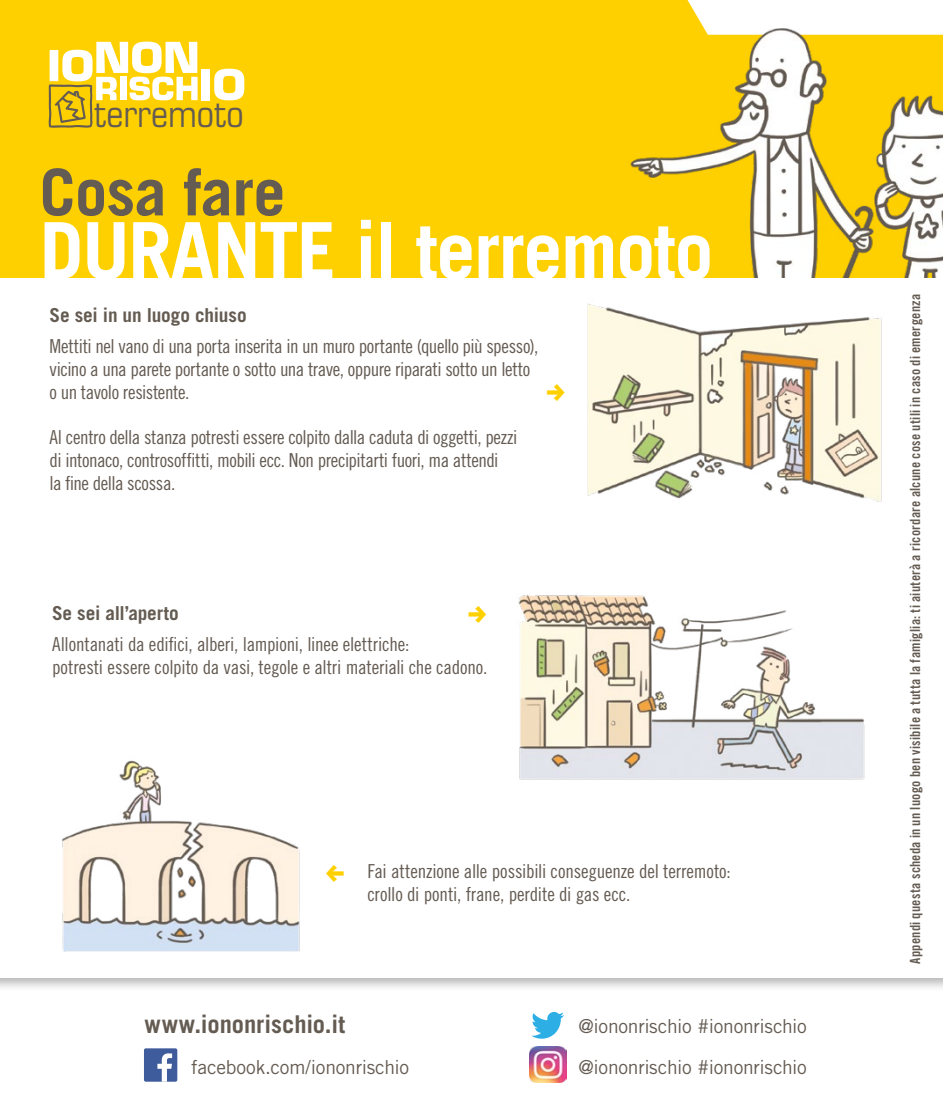
<style>
.page{position:relative;width:943px;height:1117px;background:#fff}
.page>*{position:absolute;margin:0;border:0;box-sizing:border-box;transform-origin:0 0}
.t1{font:700 78.58px "Trade Gothic LT Std";letter-spacing:-.02em;color:#fff}
.t2{font:700 64.58px "Trade Gothic LT Std";letter-spacing:-.01em;color:#645b52}
.t3{font:condensed 37.27px "Eurostile LT Std";color:#645b52}
.t4{font:700 24.5px "Trade Gothic LT Std";color:#645b52}
.t5{font:19.25px/22.8px "Trade Gothic LT Std Cn 18";letter-spacing:-.02em;color:#645b52}
.t6{font:19.25px/40.6px "Trade Gothic LT Std";letter-spacing:-.015em;color:#645b52}
.t7{font:700 19.25px "Trade Gothic LT Std";letter-spacing:-.01em;color:#645b52}
.t8{font:14px "Trade Gothic LT Std Bd Cn 20";letter-spacing:.02em;color:#645b52}
</style>
<div class="page">
<div style="left:0;top:0;width:693px;height:278px;background:#ffd000"></div>
<img style="left:619px;top:9px;width:324px;height:269px">
<div style="left:0;top:348px;width:943px;height:644px;background:#000;opacity:.3"></div>
<div style="left:0;top:278px;width:943px;height:699px;background:#fff"></div>
<div style="left:144px;top:1048px;width:33px;height:33px;background:#3e5b9b;border-radius:2px"></div>
<svg style="left:157px;top:1053px;width:15px;height:28px"></svg>
<svg style="left:531px;top:1012px;width:33px;height:27px"></svg>
<img style="left:530px;top:1046px;width:36px;height:36px">
<div style="left:201px;top:69px;width:9px;height:31px;background:#fff"></div>
<svg style="left:214px;top:69px;width:30px;height:31px"></svg>
<img style="left:587px;top:303px;width:295px;height:199px">
<img style="left:518px;top:594px;width:347px;height:186px">
<img style="left:61px;top:760px;width:239px;height:192px">
<svg style="left:48px;top:42px;width:150px;height:86px"></svg>
<h3 class="t3" style="left:94px;top:92px;width:151px">terremoto</h3>
<h2 class="t2" style="left:40px;top:153px;width:247px">Cosa fare</h2>
<h1 class="t1" style="left:40px;top:202px;width:675px">DURANTE il terremoto</h1>
<p class="t7" style="left:50px;top:303px;width:199px">Se sei in un luogo chiuso</p>
<p class="t5" style="left:50px;top:334px;width:490px">Mettiti nel vano di una porta inserita in un muro portante (quello più spesso), vicino a una parete portante o sotto una trave, oppure riparati sotto un letto o un tavolo resistente.</p>
<p class="t5" style="left:50px;top:425px;width:469px">Al centro della stanza potresti essere colpito dalla caduta di oggetti, pezzi di intonaco, controsoffitti, mobili ecc. Non precipitarti fuori, ma attendi<br>la fine della scossa.</p>
<p class="t7" style="left:52px;top:600px;width:128px">Se sei all’aperto</p>
<p class="t5" style="left:52px;top:632px;width:437px">Allontanati da edifici, alberi, lampioni, linee elettriche:<br>potresti essere colpito da vasi, tegole e altri materiali che cadono.</p>
<p class="t5" style="left:367px;top:859px;width:365px">Fai attenzione alle possibili conseguenze del terremoto: crollo di ponti, frane, perdite di gas ecc.</p>
<p class="t4" style="left:144px;top:1008px;width:202px">www.iononrischio.it</p>
<p class="t6" style="left:191px;top:1046px;width:219px">facebook.com/iononrischio</p>
<p class="t6" style="left:578px;top:1005px;width:230px">@iononrischio #iononrischio @iononrischio #iononrischio</p>
<p class="t8" style="left:906px;top:963px;width:671px;rotate:-90deg">Appendi questa scheda in un luogo ben visibile a tutta la famiglia: ti aiuterà a ricordare alcune cose utili in caso di emergenza</p>
</div>
